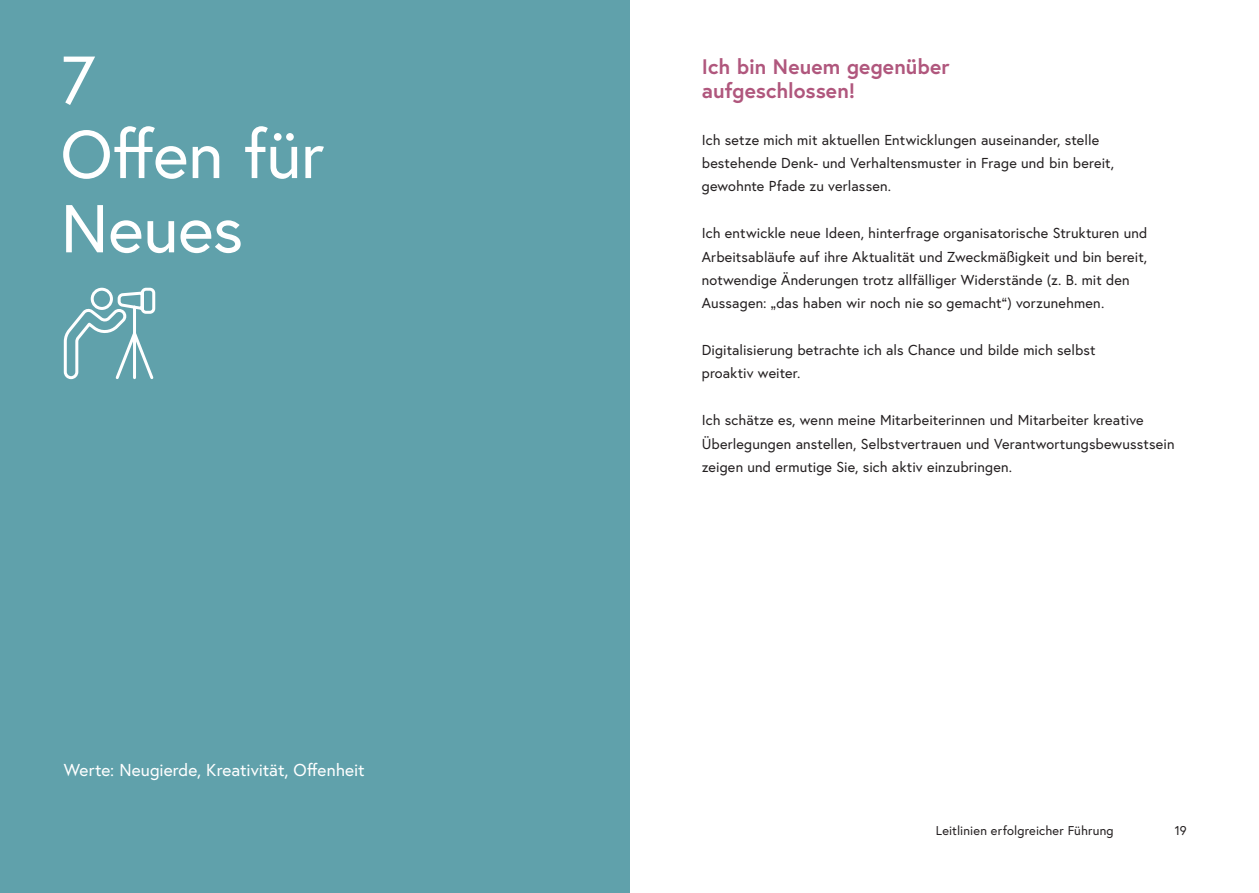
<style>
.page{position:relative;width:1259px;height:893px;background:#fff}
.page>*{position:absolute;margin:0;border:0;box-sizing:border-box;transform-origin:0 0}
.t1{font:67.5px/74.2px "Europa Austria";letter-spacing:-.005em;color:#fff}
.t2{font:700 21px/23.4px "Europa Austria";letter-spacing:.005em;color:#b0577d}
.t3{font:17.25px "Europa Austria";color:#fff}
.t4{font:14.4px/23.4px "Europa Austria";letter-spacing:.01em;color:#231f20}
.t5{font:12.75px "Europa Austria";letter-spacing:.015em;color:#231f20}
</style>
<div class="page">
<div style="left:0;top:0;width:629px;height:893px;background:#60a1ab"></div>
<svg style="left:63px;top:287px;width:93px;height:93px"></svg>
<h1 class="t1" style="left:61px;top:42px;width:265px">7<br>Offen für<br>Neues</h1>
<h2 class="t2" style="left:702px;top:55px;width:249px">Ich bin Neuem gegenüber aufgeschlossen!</h2>
<p class="t4" style="left:702px;top:128px;width:414px">Ich setze mich mit aktuellen Entwicklungen auseinander, stelle bestehende Denk- und Verhaltensmuster in Frage und bin bereit, gewohnte Pfade zu verlassen.</p>
<p class="t4" style="left:702px;top:221px;width:447px">Ich entwickle neue Ideen, hinterfrage organisatorische Strukturen und Arbeitsabläufe auf ihre Aktualität und Zweckmäßigkeit und bin bereit, notwendige Änderungen trotz allfälliger Widerstände (z. B. mit den Aussagen: „das haben wir noch nie so gemacht“) vorzunehmen.</p>
<p class="t4" style="left:702px;top:338px;width:395px">Digitalisierung betrachte ich als Chance und bilde mich selbst proaktiv weiter.</p>
<p class="t4" style="left:702px;top:408px;width:474px">Ich schätze es, wenn meine Mitarbeiterinnen und Mitarbeiter kreative<br>Überlegungen anstellen, Selbstvertrauen und Verantwortungsbewusstsein zeigen und ermutige Sie, sich aktiv einzubringen.</p>
<p class="t3" style="left:64px;top:759px;width:302px">Werte: Neugierde, Kreativität, Offenheit</p>
<p class="t5" style="left:936px;top:822px;width:179px">Leitlinien erfolgreicher Führung</p>
<p class="t5" style="left:1174px;top:822px;width:13px">19</p>
</div>
